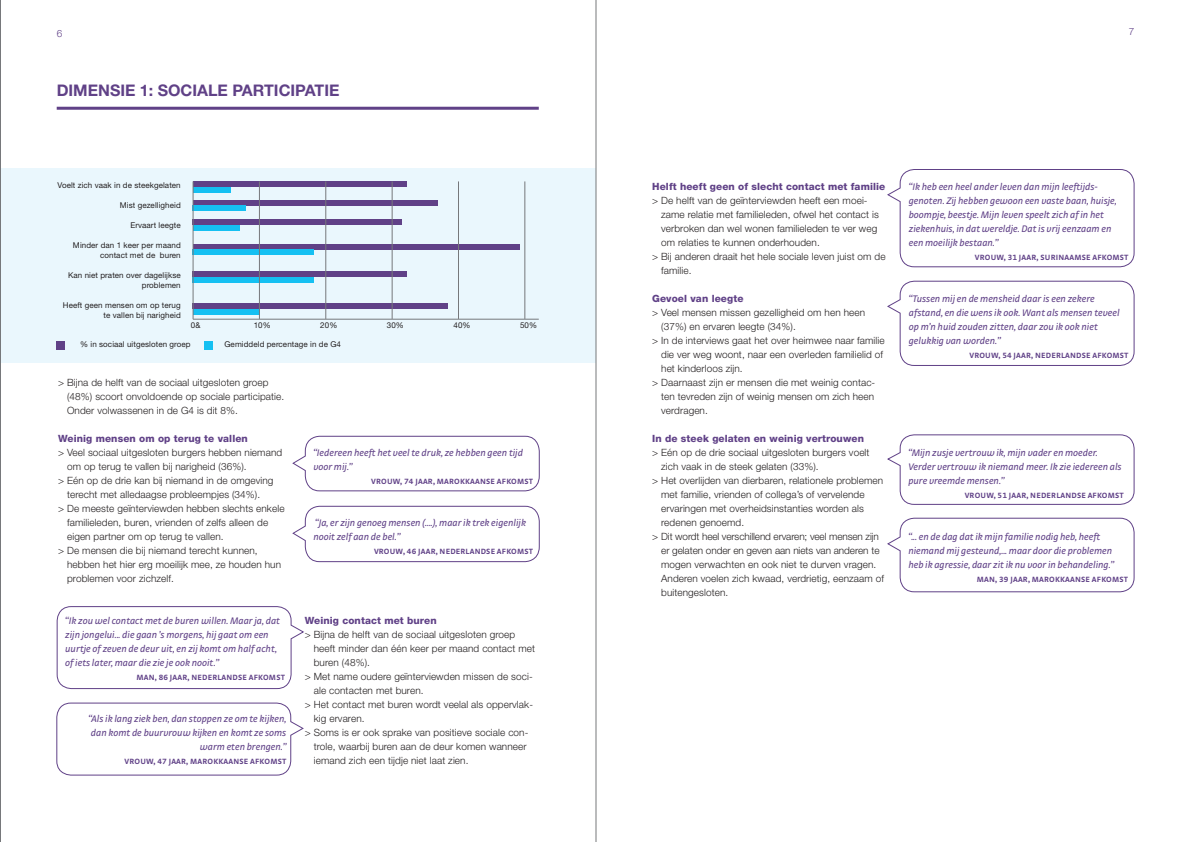
<style>
.page{position:relative;width:1191px;height:842px;background:#fff}
.page>*{position:absolute;margin:0;border:0;box-sizing:border-box;transform-origin:0 0}
.t1{font:700 16px "Helvetica Neue LT Std";color:#604187}
.t2{font:300 10px/14px "Helvetica Neue";letter-spacing:.01em;color:#231f20}
.uitspraak{font:italic 10px/14px "Strada";color:#604187}
.tussenkop{font:800 10px "Helvetica Neue";letter-spacing:.01em;color:#604187}
.t3{font:300 10px "Helvetica Neue LT Std";color:#604187}
.lopende_tekst{font:8px/10px "Helvetica Neue";letter-spacing:.01em;color:#231f20;text-align:right}
.van_wie_uitspraak{font:700 8px "Strada TF";letter-spacing:.025em;color:#604187}
</style>
<div class="page">
<svg style="left:292px;top:436px;width:248px;height:55px"></svg>
<svg style="left:292px;top:506px;width:248px;height:56px"></svg>
<div style="left:0;top:168px;width:595px;height:194px;background:#eaf7fd"></div>
<hr style="left:57px;top:107px;width:482px;height:3px;background:#604187">
<hr style="left:193px;top:319px;width:346px;height:1px;background:#76787b">
<div style="left:193px;top:181px;width:213px;height:6px;background:#604187"></div>
<div style="left:193px;top:200px;width:244px;height:6px;background:#604187"></div>
<div style="left:193px;top:219px;width:209px;height:6px;background:#604187"></div>
<div style="left:193px;top:244px;width:326px;height:5px;background:#604187"></div>
<div style="left:193px;top:271px;width:214px;height:6px;background:#604187"></div>
<div style="left:193px;top:303px;width:255px;height:6px;background:#604187"></div>
<div style="left:57px;top:341px;width:8px;height:9px;background:#604187"></div>
<div style="left:193px;top:187px;width:37px;height:6px;background:#15c0f2"></div>
<div style="left:193px;top:206px;width:53px;height:5px;background:#15c0f2"></div>
<div style="left:193px;top:225px;width:47px;height:5px;background:#15c0f2"></div>
<div style="left:193px;top:249px;width:121px;height:6px;background:#15c0f2"></div>
<div style="left:193px;top:277px;width:121px;height:6px;background:#15c0f2"></div>
<div style="left:193px;top:309px;width:66px;height:6px;background:#15c0f2"></div>
<div style="left:204px;top:342px;width:8px;height:8px;background:#15c0f2"></div>
<hr style="left:193px;top:181px;width:1px;height:138px;background:#76787b">
<hr style="left:259px;top:181px;width:1px;height:138px;background:#76787b">
<hr style="left:325px;top:181px;width:1px;height:138px;background:#76787b">
<hr style="left:392px;top:181px;width:1px;height:138px;background:#76787b">
<hr style="left:458px;top:181px;width:1px;height:138px;background:#76787b">
<hr style="left:524px;top:181px;width:1px;height:138px;background:#76787b">
<hr style="left:0;top:0;width:1px;height:842px;background:#76787b">
<svg style="left:57px;top:606px;width:247px;height:83px"></svg>
<svg style="left:56px;top:702px;width:248px;height:73px"></svg>
<svg style="left:887px;top:169px;width:247px;height:98px"></svg>
<svg style="left:887px;top:281px;width:247px;height:85px"></svg>
<svg style="left:887px;top:434px;width:247px;height:71px"></svg>
<svg style="left:887px;top:518px;width:247px;height:74px"></svg>
<hr style="left:595px;top:0;width:1px;height:842px;background:#76787b">
<p class="t3" style="left:57px;top:27px;width:7px">6</p>
<p class="t3" style="left:1128px;top:26px;width:7px">7</p>
<p class="t1" style="left:57px;top:81px;width:284px">DIMENSIE 1: SOCIALE PARTICIPATIE</p>
<p class="lopende_tekst" style="left:57px;top:180px;width:125px">Voelt zich vaak in de steekgelaten</p>
<p class="lopende_tekst" style="left:120px;top:200px;width:62px">Mist gezelligheid</p>
<p class="lopende_tekst" style="left:130px;top:220px;width:52px">Ervaart leegte</p>
<p class="lopende_tekst" style="left:73px;top:240px;width:109px">Minder dan 1 keer per maand contact met de buren</p>
<p class="lopende_tekst" style="left:68px;top:270px;width:114px">Kan niet praten over dagelijkse problemen</p>
<p class="lopende_tekst" style="left:63px;top:300px;width:119px">Heeft geen mensen om op terug te vallen bij narigheid</p>
<p class="lopende_tekst" style="left:191px;top:320px;width:11px">0&amp;</p>
<p class="lopende_tekst" style="left:254px;top:320px;width:19px">10%</p>
<p class="lopende_tekst" style="left:320px;top:320px;width:19px">20%</p>
<p class="lopende_tekst" style="left:387px;top:320px;width:19px">30%</p>
<p class="lopende_tekst" style="left:453px;top:320px;width:19px">40%</p>
<p class="lopende_tekst" style="left:520px;top:320px;width:19px">50%</p>
<p class="lopende_tekst" style="left:80px;top:339px;width:112px">% in sociaal uitgesloten groep</p>
<p class="lopende_tekst" style="left:224px;top:339px;width:118px">Gemiddeld percentage in de G4</p>
<p class="t2" style="left:67px;top:375px;width:219px;text-indent:-9px">&gt; Bijna de helft van de sociaal uitgesloten groep (48%) scoort onvoldoende op sociale participatie.<br>Onder volwassenen in de G4 is dit 8%.</p>
<p class="tussenkop" style="left:58px;top:432px;width:191px">Weinig mensen om op terug te vallen</p>
<p class="t2" style="left:67px;top:445px;width:217px;text-indent:-9px">&gt; Veel sociaal uitgesloten burgers hebben niemand om op terug te vallen bij narigheid (36%).</p>
<p class="t2" style="left:58px;top:473px;width:217px;text-align:center">&gt; Eén op de drie kan bij niemand in de omgeving terecht met alledaagse probleempjes (34%).</p>
<p class="t2" style="left:67px;top:501px;width:219px;text-indent:-9px">&gt; De meeste geïnterviewden hebben slechts enkele familieleden, buren, vrienden of zelfs alleen de eigen partner om op terug te vallen.</p>
<p class="t2" style="left:67px;top:543px;width:215px;text-indent:-9px">&gt; De mensen die bij niemand terecht kunnen, hebben het hier erg moeilijk mee, ze houden hun problemen voor zichzelf.</p>
<p class="uitspraak" style="left:65px;top:614px;width:216px">“Ik zou wel contact met de buren willen. Maar ja, dat zijn jongelui... die gaan ’s morgens, hij gaat om een uurtje of zeven de deur uit, en zij komt om half acht, of iets later, maar die zie je ook nooit.”</p>
<p class="van_wie_uitspraak" style="left:136px;top:673px;width:150px">MAN, 86 JAAR, NEDERLANDSE AFKOMST</p>
<p class="uitspraak" style="left:88px;top:712px;width:199px">“Als ik lang ziek ben, dan stoppen ze om te kijken,</p>
<p class="uitspraak" style="left:91px;top:726px;width:197px;text-align:right">dan komt de buurvrouw kijken en komt ze soms warm eten brengen.”</p>
<p class="van_wie_uitspraak" style="left:125px;top:757px;width:163px">VROUW, 47 JAAR, MAROKKAANSE AFKOMST</p>
<p class="uitspraak" style="left:313px;top:446px;width:211px">“Iedereen heeft het veel te druk, ze hebben geen tijd voor mij.”</p>
<p class="van_wie_uitspraak" style="left:371px;top:477px;width:163px">VROUW, 74 JAAR, MAROKKAANSE AFKOMST</p>
<p class="uitspraak" style="left:313px;top:516px;width:214px">“Ja, er zijn genoeg mensen (....), maar ik trek eigenlijk nooit zelf aan de bel.”</p>
<p class="van_wie_uitspraak" style="left:374px;top:547px;width:161px">VROUW, 46 JAAR, NEDERLANDSE AFKOMST</p>
<p class="tussenkop" style="left:305px;top:614px;width:133px">Weinig contact met buren</p>
<p class="t2" style="left:314px;top:627px;width:223px;text-indent:-9px">&gt; Bijna de helft van de sociaal uitgesloten groep heeft minder dan één keer per maand contact met buren (48%).</p>
<p class="t2" style="left:314px;top:669px;width:220px;text-indent:-9px">&gt; Met name oudere geïnterviewden missen de soci&shy;ale contacten met buren.</p>
<p class="t2" style="left:314px;top:697px;width:221px;text-indent:-9px">&gt; Het contact met buren wordt veelal als oppervlak&shy;kig ervaren.</p>
<p class="t2" style="left:314px;top:725px;width:216px;text-indent:-9px">&gt; Soms is er ook sprake van positieve sociale con&shy;trole, waarbij buren aan de deur komen wanneer iemand zich een tijdje niet laat zien.</p>
<p class="tussenkop" style="left:652px;top:180px;width:235px">Helft heeft geen of slecht contact met familie</p>
<p class="t2" style="left:661px;top:193px;width:219px;text-indent:-9px">&gt; De helft van de geïnterviewden heeft een moei&shy;zame relatie met familieleden, ofwel het contact is verbroken dan wel wonen familieleden te ver weg om relaties te kunnen onderhouden.</p>
<p class="t2" style="left:661px;top:249px;width:226px;text-indent:-9px">&gt; Bij anderen draait het hele sociale leven juist om de familie.</p>
<p class="tussenkop" style="left:652px;top:292px;width:93px">Gevoel van leegte</p>
<p class="t2" style="left:661px;top:305px;width:205px;text-indent:-9px">&gt; Veel mensen missen gezelligheid om hen heen (37%) en ervaren leegte (34%).</p>
<p class="t2" style="left:661px;top:333px;width:225px;text-indent:-9px">&gt; In de interviews gaat het over heimwee naar familie die ver weg woont, naar een overleden familielid of het kinderloos zijn.</p>
<p class="t2" style="left:661px;top:375px;width:216px;text-align:justify;text-indent:-9px">&gt; Daarnaast zijn er mensen die met weinig contac&shy;ten tevreden zijn of weinig mensen om zich heen verdragen.</p>
<p class="tussenkop" style="left:652px;top:432px;width:213px">In de steek gelaten en weinig vertrouwen</p>
<p class="t2" style="left:661px;top:445px;width:210px;text-indent:-9px">&gt; Eén op de drie sociaal uitgesloten burgers voelt zich vaak in de steek gelaten (33%).</p>
<p class="t2" style="left:661px;top:473px;width:223px;text-indent:-9px">&gt; Het overlijden van dierbaren, relationele problemen met familie, vrienden of collega’s of vervelende ervaringen met overheidsinstanties worden als redenen genoemd.</p>
<p class="t2" style="left:661px;top:529px;width:224px;text-indent:-9px">&gt; Dit wordt heel verschillend ervaren; veel mensen zijn er gelaten onder en geven aan niets van anderen te mogen verwachten en ook niet te durven vragen.<br>Anderen voelen zich kwaad, verdrietig, eenzaam of buitengesloten.</p>
<p class="uitspraak" style="left:909px;top:180px;width:209px">“Ik heb een heel ander leven dan mijn leeftijds&shy;genoten. Zij hebben gewoon een vaste baan, huisje, boompje, beestje. Mijn leven speelt zich af in het ziekenhuis, in dat wereldje. Dat is vrij eenzaam en een moeilijk bestaan.”</p>
<p class="van_wie_uitspraak" style="left:974px;top:253px;width:155px">VROUW, 31 JAAR, SURINAAMSE AFKOMST</p>
<p class="uitspraak" style="left:909px;top:292px;width:212px">“Tussen mij en de mensheid daar is een zekere afstand, en die wens ik ook. Want als mensen teveel op m’n huid zouden zitten, daar zou ik ook niet gelukkig van worden.”</p>
<p class="van_wie_uitspraak" style="left:969px;top:351px;width:161px">VROUW, 54 JAAR, NEDERLANDSE AFKOMST</p>
<p class="uitspraak" style="left:908px;top:446px;width:215px">“Mijn zusje vertrouw ik, mijn vader en moeder.<br>Verder vertrouw ik niemand meer. Ik zie iedereen als pure vreemde mensen.”</p>
<p class="van_wie_uitspraak" style="left:964px;top:491px;width:161px">VROUW, 51 JAAR, NEDERLANDSE AFKOMST</p>
<p class="uitspraak" style="left:908px;top:530px;width:207px">“... en de dag dat ik mijn familie nodig heb, heeft niemand mij gesteund,... maar door die problemen heb ik agressie, daar zit ik nu voor in behandeling.”</p>
<p class="van_wie_uitspraak" style="left:976px;top:575px;width:153px">MAN, 39 JAAR, MAROKKAANSE AFKOMST</p>
</div>
